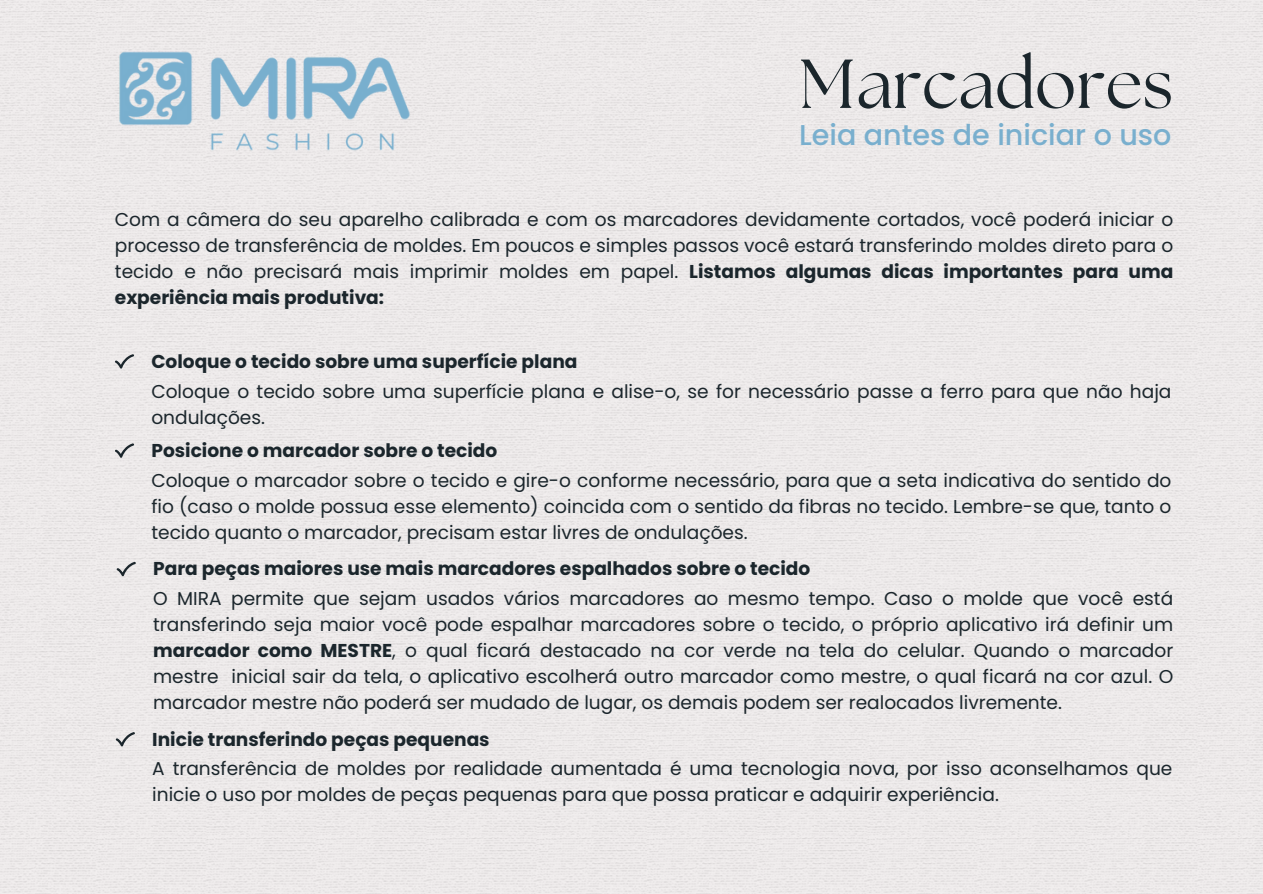
<style>
.page{position:relative;width:1263px;height:894px;background:#fff}
.page>*{position:absolute;margin:0;border:0;box-sizing:border-box;transform-origin:0 0}
.t1{font:69px "The Seasons";color:#1b262c}
.t2{font:500 28.65px "Poppins";color:#79afce}
.t3{font:18.6px/25.8px "Poppins";color:#1b262c;text-align:justify}
.t4{font:700 18.6px "Poppins";color:#1b262c}
.s1{font-weight:700}
</style>
<div class="page">
<div style="left:0;top:0;width:1263px;height:893px;background:#ece9e9"></div>
<svg style="left:115px;top:354px;width:19px;height:14px"></svg>
<img style="left:63px;top:34px;width:403px;height:133px">
<svg style="left:115px;top:443px;width:19px;height:14px"></svg>
<svg style="left:117px;top:561px;width:19px;height:15px"></svg>
<svg style="left:116px;top:731px;width:19px;height:15px"></svg>
<p class="t1" style="left:799px;top:53px;width:376px">Marcadores</p>
<p class="t2" style="left:799px;top:115px;width:374px">Leia antes de iniciar o uso</p>
<p class="t3" style="left:115px;top:207px;width:1060px">Com a câmera do seu aparelho calibrada e com os marcadores devidamente cortados, você poderá iniciar o processo de transferência de moldes. Em poucos e simples passos você estará transferindo moldes direto para o tecido e não precisará mais imprimir moldes em papel. <span class="s1">Listamos algumas dicas importantes para uma experiência mais produtiva:</span></p>
<p class="t4" style="left:151px;top:348px;width:428px">Coloque o tecido sobre uma superfície plana</p>
<p class="t3" style="left:151px;top:378px;width:1022px">Coloque o tecido sobre uma superfície plana e alise-o, se for necessário passe a ferro para que não haja ondulações.</p>
<p class="t4" style="left:151px;top:437px;width:347px">Posicione o marcador sobre o tecido</p>
<p class="t3" style="left:151px;top:467px;width:1022px">Coloque o marcador sobre o tecido e gire-o conforme necessário, para que a seta indicativa do sentido do fio (caso o molde possua esse elemento) coincida com o sentido da fibras no tecido. Lembre-se que, tanto o tecido quanto o marcador, precisam estar livres de ondulações.</p>
<p class="t4" style="left:153px;top:555px;width:659px">Para peças maiores use mais marcadores espalhados sobre o tecido</p>
<p class="t3" style="left:153px;top:585px;width:1022px">O MIRA permite que sejam usados vários marcadores ao mesmo tempo. Caso o molde que você está transferindo seja maior você pode espalhar marcadores sobre o tecido, o próprio aplicativo irá definir um <span class="s1">marcador como MESTRE</span>, o qual ficará destacado na cor verde na tela do celular. Quando o marcador mestre inicial sair da tela, o aplicativo escolherá outro marcador como mestre, o qual ficará na cor azul. O marcador mestre não poderá ser mudado de lugar, os demais podem ser realocados livremente.</p>
<p class="t4" style="left:152px;top:725px;width:339px">Inicie transferindo peças pequenas</p>
<p class="t3" style="left:152px;top:755px;width:1022px">A transferência de moldes por realidade aumentada é uma tecnologia nova, por isso aconselhamos que inicie o uso por moldes de peças pequenas para que possa praticar e adquirir experiência.</p>
</div>
